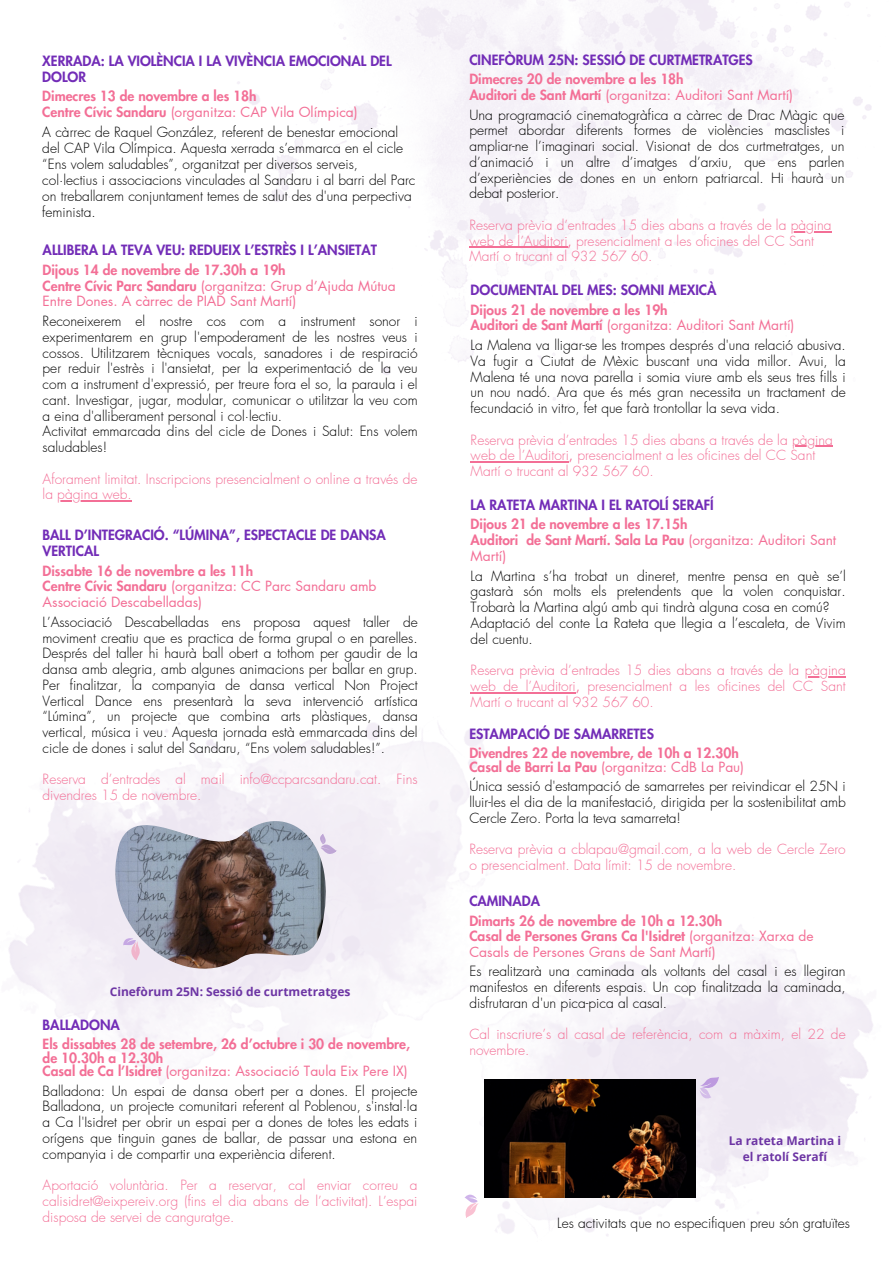
<style>
.page{position:relative;width:894px;height:1264px;background:#fff}
.page>*{position:absolute;margin:0;border:0;box-sizing:border-box;transform-origin:0 0}
.t1{font:300 13.8px/15.8px "Futura LT Pro";color:#000;text-align:justify}
.t2{font:300 13.8px/15.8px "Futura LT Pro";color:#f36f96}
.t3{font:800 13.8px/15.8px "Futura LT Pro";color:#f36f96}
.t4{font:800 13.8px/15.8px "Futura LT Pro";color:#722cb7}
.t5{font:13.8px/15.8px "Futura LT Pro";color:#f36f96}
.t6{font:700 12px/16px "Open Sans";color:#6d35a4;text-align:center}
.s1{font-weight:400}
.s2{font-weight:800}
</style>
<div class="page">
<hr style="left:790px;top:231px;width:41px;height:1px;background:#f36f96">
<hr style="left:469px;top:247px;width:98px;height:1px;background:#f36f96">
<hr style="left:791px;top:445px;width:41px;height:2px;background:#f36f96">
<hr style="left:470px;top:461px;width:98px;height:1px;background:#f36f96">
<hr style="left:804px;top:676px;width:41px;height:1px;background:#f36f96">
<hr style="left:470px;top:692px;width:105px;height:1px;background:#f36f96">
<hr style="left:57px;top:500px;width:75px;height:1px;background:#f36f96">
<img style="left:115px;top:820px;width:210px;height:148px">
<svg style="left:119px;top:934px;width:26px;height:26px"></svg>
<svg style="left:314px;top:833px;width:24px;height:25px"></svg>
<img style="left:384px;top:812px;width:489px;height:424px">
<img style="left:484px;top:1079px;width:211px;height:118px">
<svg style="left:699px;top:1076px;width:19px;height:22px"></svg>
<svg style="left:460px;top:1191px;width:22px;height:27px"></svg>
<h2 class="t4" style="left:42px;top:54px;width:351px">XERRADA: LA VIOLÈNCIA I LA VIVÈNCIA EMOCIONAL DEL<br>DOLOR</h2>
<p class="t3" style="left:42px;top:89px;width:317px">Dimecres 13 de novembre a les 18h<br>Centre Cívic Sandaru <span class="s1">(organitza: CAP Vila Olímpica)</span></p>
<p class="t1" style="left:42px;top:124px;width:374px;text-align:left">A càrrec de Raquel González, referent de benestar emocional del CAP Vila Olímpica. Aquesta xerrada s’emmarca en el cicle “Ens volem saludables”, organitzat per diversos serveis, col·lectius i associacions vinculades al Sandaru i al barri del Parc on treballarem conjuntament temes de salut des d'una perpectiva feminista.</p>
<p class="t4" style="left:43px;top:243px;width:336px">ALLIBERA LA TEVA VEU: REDUEIX L’ESTRÈS I L’ANSIETAT</p>
<h1 class="t5" style="left:43px;top:262px;width:354px"><span class="s2">Dijous 14 de novembre de 17.30h a 19h<br>Centre Cívic Parc Sandaru</span> (organitza: Grup d’Ajuda Mútua<br>Entre Dones. A càrrec de PIAD Sant Martí)</h1>
<h2 class="t1" style="left:43px;top:314px;width:376px;text-align:left">Reconeixerem el nostre cos com a instrument sonor i experimentarem en grup l'empoderament de les nostres veus i cossos. Utilitzarem tècniques vocals, sanadores i de respiració per reduir l'estrès i l'ansietat, per la experimentació de la veu com a instrument d'expressió, per treure fora el so, la paraula i el cant. Investigar, jugar, modular, comunicar o utilitzar la veu com a eina d'alliberament personal i col·lectiu.<br>Activitat emmarcada dins del cicle de Dones i Salut: Ens volem saludables!</h2>
<h1 class="t2" style="left:43px;top:471px;width:376px">Aforament limitat. Inscripcions presencialment o online a través de la pàgina web.</h1>
<p class="t4" style="left:43px;top:528px;width:344px">BALL D’INTEGRACIÓ. “LÚMINA”, ESPECTACLE DE DANSA<br>VERTICAL</p>
<h1 class="t5" style="left:43px;top:563px;width:335px"><span class="s2">Dissabte 16 de novembre a les 11h<br>Centre Cívic Sandaru</span> (organitza: CC Parc Sandaru amb<br>Associació Descabelladas)</h1>
<p class="t1" style="left:43px;top:614px;width:376px">L’Associació Descabelladas ens proposa aquest taller de moviment creatiu que es practica de forma grupal o en parelles.<br>Després del taller hi haurà ball obert a tothom per gaudir de la dansa amb alegria, amb algunes animacions per ballar en grup.<br>Per finalitzar, la companyia de dansa vertical Non Project Vertical Dance ens presentarà la seva intervenció artística “Lúmina”, un projecte que combina arts plàstiques, dansa vertical, música i veu. Aquesta jornada està emmarcada dins del cicle de dones i salut del Sandaru, “Ens volem saludables!”.</p>
<p class="t2" style="left:43px;top:772px;width:376px">Reserva d’entrades al mail info@ccparcsandaru.cat. Fins divendres 15 de novembre.</p>
<p class="t6" style="left:110px;top:983px;width:242px">Cinefòrum 25N: Sessió de curtmetratges</p>
<h2 class="t4" style="left:43px;top:1017px;width:79px">BALLADONA</h2>
<p class="t3" style="left:43px;top:1037px;width:369px;line-height:13.5px">Els dissabtes 28 de setembre, 26 d’octubre i 30 de novembre, de 10.30h a 12.30h<br>Casal de Ca l’Isidret <span class="s1">(organitza: Associació Taula Eix Pere IX)</span></p>
<p class="t1" style="left:43px;top:1083px;width:376px">Balladona: Un espai de dansa obert per a dones. El projecte Balladona, un projecte comunitari referent al Poblenou, s'instal·la a Ca l'Isidret per obrir un espai per a dones de totes les edats i orígens que tinguin ganes de ballar, de passar una estona en companyia i de compartir una experiència diferent.</p>
<p class="t2" style="left:43px;top:1177px;width:376px;text-align:justify">Aportació voluntària. Per a reservar, cal enviar correu a calisidret@eixpereiv.org (fins el dia abans de l’activitat). L’espai disposa de servei de canguratge.</p>
<h1 class="t4" style="left:469px;top:52px;width:285px">CINEFÒRUM 25N: SESSIÓ DE CURTMETRATGES</h1>
<h2 class="t3" style="left:469px;top:72px;width:325px">Dimecres 20 de novembre a les 18h<br>Auditori de Sant Martí <span class="s1">(organitza: Auditori Sant Martí)</span></h2>
<h2 class="t1" style="left:469px;top:107px;width:376px">Una programació cinematogràfica a càrrec de Drac Màgic que permet abordar diferents formes de violències masclistes i ampliar-ne l’imaginari social. Visionat de dos curtmetratges, un d’animació i un altre d’imatges d’arxiu, que ens parlen d’experiències de dones en un entorn patriarcal. Hi haurà un debat posterior.</h2>
<h2 class="t2" style="left:469px;top:217px;width:363px">Reserva prèvia d’entrades 15 dies abans a través de la pàgina</h2>
<h2 class="t2" style="left:469px;top:233px;width:346px">web de l’Auditori<span class="s1">,</span> presencialment a les oficines del CC Sant<br>Martí o trucant al 932 567 60.</h2>
<h2 class="t4" style="left:470px;top:283px;width:247px">DOCUMENTAL DEL MES: SOMNI MEXICÀ</h2>
<h1 class="t3" style="left:470px;top:302px;width:325px">Dijous 21 de novembre a les 19h<br>Auditori de Sant Martí <span class="s1">(organitza: Auditori Sant Martí)</span></h1>
<h1 class="t1" style="left:470px;top:338px;width:376px">La Malena va lligar-se les trompes després d'una relació abusiva.<br>Va fugir a Ciutat de Mèxic buscant una vida millor. Avui, la Malena té una nova parella i somia viure amb els seus tres fills i un nou nadó. Ara que és més gran necessita un tractament de fecundació in vitro, fet que farà trontollar la seva vida.</h1>
<h2 class="t2" style="left:470px;top:432px;width:363px">Reserva prèvia d’entrades 15 dies abans a través de la pàgina</h2>
<h2 class="t2" style="left:470px;top:448px;width:346px">web de l’Auditori<span class="s1">,</span> presencialment a les oficines del CC Sant<br>Martí o trucant al 932 567 60.</h2>
<h2 class="t4" style="left:470px;top:497px;width:244px">LA RATETA MARTINA I EL RATOLÍ SERAFÍ</h2>
<h2 class="t3" style="left:470px;top:517px;width:367px">Dijous 21 de novembre a les 17.15h<br>Auditori de Sant Martí. Sala La Pau <span class="s1">(organitza: Auditori Sant<br>Martí)</span></h2>
<p class="t1" style="left:470px;top:568px;width:376px;text-align:left">La Martina s’ha trobat un dineret, mentre pensa en què se’l gastarà són molts els pretendents que la volen conquistar.<br>Trobarà la Martina algú amb qui tindrà alguna cosa en comú?<br>Adaptació del conte La Rateta que llegia a l’escaleta, de Vivim del cuentu.</p>
<p class="t2" style="left:470px;top:663px;width:376px;text-align:justify">Reserva prèvia d’entrades 15 dies abans a través de la pàgina web de l’Auditori<span class="s1">,</span> presencialment a les oficines del CC Sant Martí o trucant al 932 567 60.</p>
<h2 class="t4" style="left:469px;top:726px;width:186px">ESTAMPACIÓ DE SAMARRETES</h2>
<h1 class="t3" style="left:469px;top:746px;width:276px;line-height:13.5px">Divendres 22 de novembre, de 10h a 12.30h<br>Casal de Barri La Pau <span class="s1">(organitza: CdB La Pau)</span></h1>
<p class="t1" style="left:469px;top:778px;width:378px">Única sessió d'estampació de samarretes per reivindicar el 25N i lluir-les el dia de la manifestació, dirigida per la sostenibilitat amb Cercle Zero. Porta la teva samarreta!</p>
<p class="t2" style="left:469px;top:841px;width:378px">Reserva prèvia a cblapau@gmail.com, a la web de Cercle Zero o presencialment. Data límit: 15 de novembre.</p>
<h2 class="t4" style="left:469px;top:894px;width:72px">CAMINADA</h2>
<p class="t3" style="left:469px;top:913px;width:346px">Dimarts 26 de novembre de 10h a 12.30h<br>Casal de Persones Grans Ca l'Isidret <span class="s1">(organitza: Xarxa de<br>Casals de Persones Grans de Sant Martí)</span></p>
<p class="t1" style="left:469px;top:963px;width:378px">Es realitzarà una caminada als voltants del casal i es llegiran manifestos en diferents espais. Un cop finalitzada la caminada, disfrutaran d'un pica-pica al casal.</p>
<p class="t2" style="left:469px;top:1026px;width:378px">Cal inscriure’s al casal de referència, com a màxim, el 22 de novembre.</p>
<h1 class="t6" style="left:728px;top:1131px;width:114px">La rateta Martina i el ratolí Serafí</h1>
<h1 class="t1" style="left:557px;top:1215px;width:294px">Les activitats que no especifiquen preu són gratuïtes</h1>
</div>
